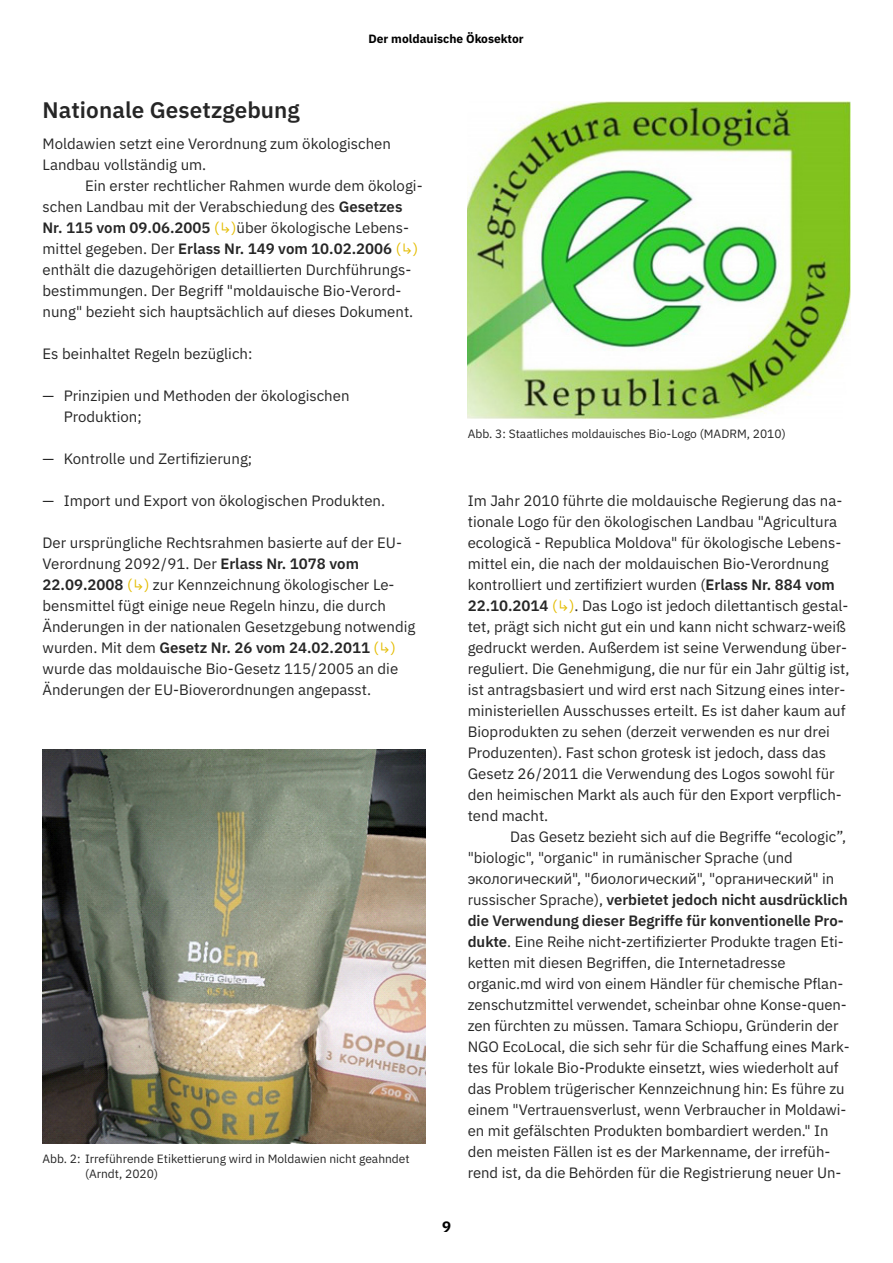
<style>
.page{position:relative;width:893px;height:1263px;background:#fff}
.page>*{position:absolute;margin:0;border:0;box-sizing:border-box;transform-origin:0 0}
.t1{font:600 22.5px "IBM Plex Sans";letter-spacing:.005em;color:#262626}
.t2{font:15px/21px "IBM Plex Sans";color:#262626}
.t3{font:700 15px "IBM Plex Sans";color:#000}
.t4{font:12px/15px "IBM Plex Sans";color:#262626}
.t5{font:700 12px "IBM Plex Sans";color:#000}
.s1{font-weight:600}
.s2{color:#e4bc01}
</style>
<div class="page">
<img style="left:43px;top:750px;width:383px;height:393px">
<img style="left:468px;top:101px;width:382px;height:317px">
<p class="t5" style="left:368px;top:33px;width:157px">Der moldauische Ökosektor</p>
<h1 class="t1" style="left:43px;top:101px;width:259px">Nationale Gesetzgebung</h1>
<p class="t2" style="left:43px;top:134px;width:350px">Moldawien setzt eine Verordnung zum ökologischen<br>Landbau vollständig um.</p>
<p class="t2" style="left:43px;top:176px;width:382px;text-indent:43px">Ein erster rechtlicher Rahmen wurde dem ökologi&shy;schen Landbau mit der Verabschiedung des <span class="s1">Gesetzes Nr. 115 vom 09.06.2005</span> <span class="s2">(↳)</span>über ökologische Lebens&shy;mittel gegeben. Der <span class="s1">Erlass Nr. 149 vom 10.02.2006</span> <span class="s2">(↳) </span>enthält die dazugehörigen detaillierten Durchführungs&shy;bestimmungen. Der Begriff "moldauische Bio-Verord&shy;nung" bezieht sich hauptsächlich auf dieses Dokument.</p>
<p class="t2" style="left:43px;top:344px;width:211px">Es beinhaltet Regeln bezüglich:</p>
<p class="t2" style="left:64px;top:386px;width:287px;text-indent:-21px">— Prinzipien und Methoden der ökologischen<br>Produktion;</p>
<p class="t2" style="left:43px;top:449px;width:211px">— Kontrolle und Zertifizierung;</p>
<p class="t2" style="left:43px;top:491px;width:344px">— Import und Export von ökologischen Produkten.</p>
<p class="t2" style="left:43px;top:533px;width:374px">Der ursprüngliche Rechtsrahmen basierte auf der EU-Verordnung 2092/91. Der <span class="s1">Erlass Nr. 1078 vom 22.09.2008</span> <span class="s2">(↳)</span> zur Kennzeichnung ökologischer Le&shy;bensmittel fügt einige neue Regeln hinzu, die durch Änderungen in der nationalen Gesetzgebung notwendig wurden. Mit dem <span class="s1">Gesetz Nr. 26 vom 24.02.2011</span> <span class="s2">(↳) </span>wurde das moldauische Bio-Gesetz 115/2005 an die Änderungen der EU-Bioverordnungen angepasst.</p>
<p class="t4" style="left:85px;top:1152px;width:326px;text-indent:-43px">Abb. 2: Irreführende Etikettierung wird in Moldawien nicht geahndet (Arndt, 2020)</p>
<p class="t4" style="left:468px;top:427px;width:319px">Abb. 3: Staatliches moldauisches Bio-Logo (MADRM, 2010)</p>
<p class="t3" style="left:442px;top:1220px;width:10px">9</p>
<p class="t2" style="left:468px;top:491px;width:383px">Im Jahr 2010 führte die moldauische Regierung das na&shy;tionale Logo für den ökologischen Landbau "Agricultura ecologică - Republica Moldova" für ökologische Lebens&shy;mittel ein, die nach der moldauischen Bio-Verordnung kontrolliert und zertifiziert wurden (<span class="s1">Erlass Nr. 884 vom 22.10.2014</span> <span class="s2">(↳)</span>. Das Logo ist jedoch dilettantisch gestal&shy;tet, prägt sich nicht gut ein und kann nicht schwarz-weiß gedruckt werden. Außerdem ist seine Verwendung über&shy;reguliert. Die Genehmigung, die nur für ein Jahr gültig ist, ist antragsbasiert und wird erst nach Sitzung eines inter&shy;ministeriellen Ausschusses erteilt. Es ist daher kaum auf Bioprodukten zu sehen (derzeit verwenden es nur drei Produzenten). Fast schon grotesk ist jedoch, dass das Gesetz 26/2011 die Verwendung des Logos sowohl für den heimischen Markt als auch für den Export verpflich&shy;tend macht.</p>
<p class="t2" style="left:468px;top:827px;width:383px;text-indent:43px">Das Gesetz bezieht sich auf die Begriffe “ecologic”, "biologic", "organic" in rumänischer Sprache (und экологический", "биологический", "органический" in russischer Sprache), <span class="s1">verbietet jedoch nicht ausdrücklich die Verwendung dieser Begriffe für konventionelle Pro&shy;dukte</span>. Eine Reihe nicht-zertifizierter Produkte tragen Eti&shy;ketten mit diesen Begriffen, die Internetadresse organic.md wird von einem Händler für chemische Pflan&shy;zenschutzmittel verwendet, scheinbar ohne Konse-quen&shy;zen fürchten zu müssen. Tamara Schiopu, Gründerin der NGO EcoLocal, die sich sehr für die Schaffung eines Mark&shy;tes für lokale Bio-Produkte einsetzt, wies wiederholt auf das Problem trügerischer Kennzeichnung hin: Es führe zu einem "Vertrauensverlust, wenn Verbraucher in Moldawi&shy;en mit gefälschten Produkten bombardiert werden." In den meisten Fällen ist es der Markenname, der irrefüh&shy;rend ist, da die Behörden für die Registrierung neuer Un-</p>
</div>
